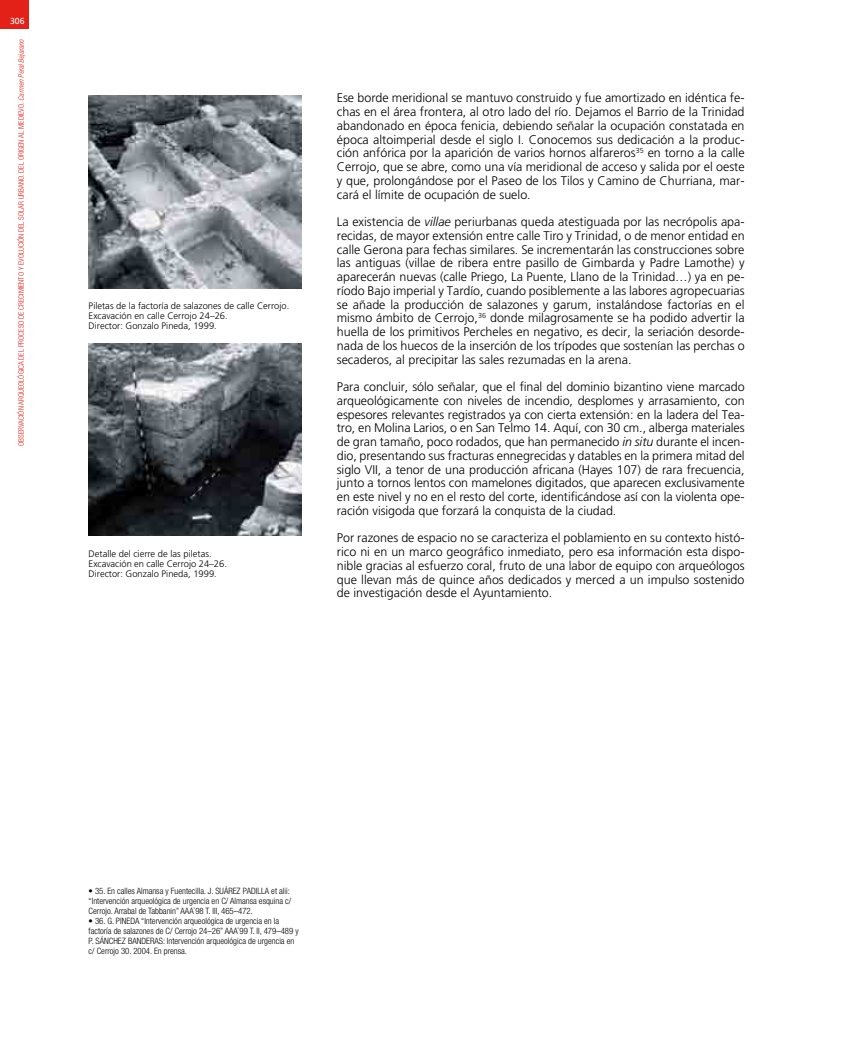
<style>
.page{position:relative;width:851px;height:1063px;background:#fff}
.page>*{position:absolute;margin:0;border:0;box-sizing:border-box;transform-origin:0 0}
.t1{font:300 12.5px/13.8px "Frutiger";color:#000;text-align:justify}
.t2{font:300 9.38px/10px "Frutiger";color:#000}
.t3{font:300 condensed 8.75px/10px "Helvetica Neue";color:#000}
.t4{font:8.75px "Frutiger";color:#fff}
.t5{font:300 condensed 7.5px "Helvetica Neue";color:#e32119}
.s1{font-style:italic}
</style>
<div class="page">
<div style="left:0;top:0;width:28px;height:28px;background:#e32119"></div>
<img style="left:89px;top:96px;width:212px;height:192px">
<img style="left:89px;top:343px;width:212px;height:193px">
<p class="t4" style="left:10px;top:16px;width:16px">306</p>
<p class="t5" style="left:17px;top:446px;width:408px;rotate:-90deg">OBSERVACIÓN ARQUEOLÓGICA DEL PROCESO DE CRECIMIENTO Y EVOLUCIÓN DEL SOLAR URBANO. DEL ORIGEN AL MEDIEVO. <span class="s1">Carmen Peral Bejarano</span></p>
<p class="t2" style="left:89px;top:301px;width:202px">Piletas de la factoría de salazones de calle Cerrojo.<br>Excavación en calle Cerrojo 24–26.<br>Director: Gonzalo Pineda, 1999.</p>
<p class="t2" style="left:89px;top:549px;width:140px">Detalle del cierre de las piletas.<br>Excavación en calle Cerrojo 24–26.<br>Director: Gonzalo Pineda, 1999.</p>
<p class="t1" style="left:337px;top:91px;width:409px">Ese borde meridional se mantuvo construido y fue amortizado en idéntica fe&shy;chas en el área frontera, al otro lado del río. Dejamos el Barrio de la Trinidad abandonado en época fenicia, debiendo señalar la ocupación constatada en época altoimperial desde el siglo I. Conocemos sus dedicación a la produc&shy;ción anfórica por la aparición de varios hornos alfareros<sup>35</sup> en torno a la calle Cerrojo, que se abre, como una vía meridional de acceso y salida por el oeste y que, prolongándose por el Paseo de los Tilos y Camino de Churriana, mar&shy;cará el límite de ocupación de suelo.</p>
<p class="t1" style="left:337px;top:215px;width:409px">La existencia de <span class="s1">villae</span> periurbanas queda atestiguada por las necrópolis apa&shy;recidas, de mayor extensión entre calle Tiro y Trinidad, o de menor entidad en calle Gerona para fechas similares. Se incrementarán las construcciones sobre las antiguas (villae de ribera entre pasillo de Gimbarda y Padre Lamothe) y aparecerán nuevas (calle Priego, La Puente, Llano de la Trinidad…) ya en pe&shy;ríodo Bajo imperial y Tardío, cuando posiblemente a las labores agropecuarias se añade la producción de salazones y garum, instalándose factorías en el mismo ámbito de Cerrojo,<sup>36</sup> donde milagrosamente se ha podido advertir la huella de los primitivos Percheles en negativo, es decir, la seriación desorde&shy;nada de los huecos de la inserción de los trípodes que sostenían las perchas o secaderos, al precipitar las sales rezumadas en la arena.</p>
<p class="t1" style="left:337px;top:380px;width:409px">Para concluir, sólo señalar, que el final del dominio bizantino viene marcado arqueológicamente con niveles de incendio, desplomes y arrasamiento, con espesores relevantes registrados ya con cierta extensión: en la ladera del Tea&shy;tro, en Molina Larios, o en San Telmo 14. Aquí, con 30 cm., alberga materiales de gran tamaño, poco rodados, que han permanecido <span class="s1">in situ</span> durante el incen&shy;dio, presentando sus fracturas ennegrecidas y datables en la primera mitad del siglo VII, a tenor de una producción africana (Hayes 107) de rara frecuencia, junto a tornos lentos con mamelones digitados, que aparecen exclusivamente en este nivel y no en el resto del corte, identificándose así con la violenta ope&shy;ración visigoda que forzará la conquista de la ciudad.</p>
<p class="t1" style="left:337px;top:531px;width:409px">Por razones de espacio no se caracteriza el poblamiento en su contexto histó&shy;rico ni en un marco geográfico inmediato, pero esa información esta dispo&shy;nible gracias al esfuerzo coral, fruto de una labor de equipo con arqueólogos que llevan más de quince años dedicados y merced a un impulso sostenido de investigación desde el Ayuntamiento.</p>
<p class="t3" style="left:89px;top:886px;width:204px">• 35. En calles Almansa y Fuentecilla. J. SUÁREZ PADILLA et alii: “Intervención arqueológica de urgencia en C/ Almansa esquina c/<br>Cerrojo. Arrabal de Tabbanin” AAA`98 T. III, 465–472.</p>
<p class="t3" style="left:89px;top:916px;width:211px">• 36. G. PINEDA “Intervención arqueológica de urgencia en la factoría de salazones de C/ Cerrojo 24–26” AAA`99 T. II, 479–489 y P. SÁNCHEZ BANDERAS: Intervención arqueológica de urgencia en c/ Cerrojo 30. 2004. En prensa.</p>
</div>
